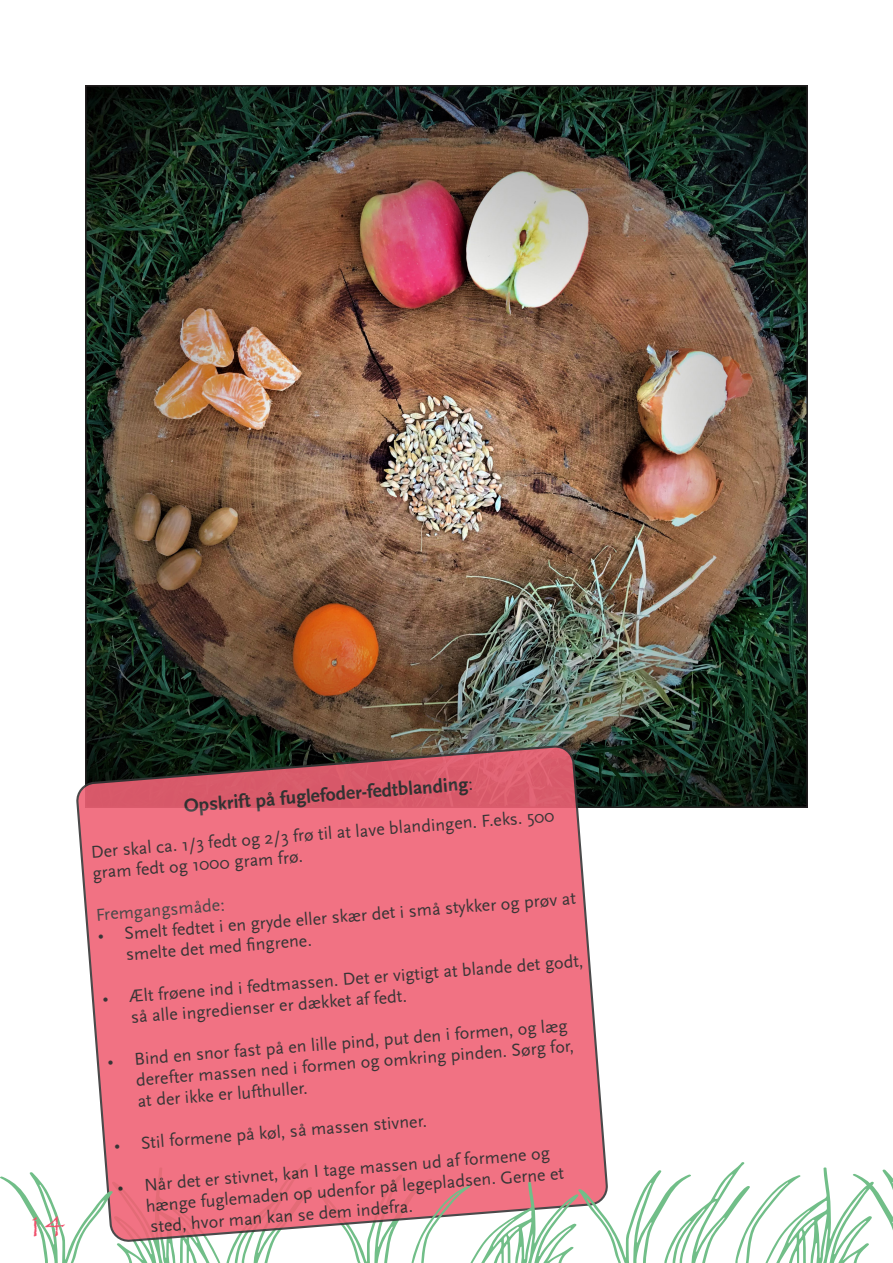
<style>
.page{position:relative;width:893px;height:1263px;background:#fff}
.page>*{position:absolute;margin:0;border:0;box-sizing:border-box;transform-origin:0 0}
.t1{font:34.5px "Papyrus";color:#ef516c}
.t2{font:700 19.5px "Scala Sans OT";color:#363536}
.t3{font:18px/21.9px "Scala Sans OT";color:#231f20}
.t4{font:18px "Scala Sans OT";color:#363536}
</style>
<div class="page">
<img style="left:88px;top:88px;width:717px;height:717px">
<svg style="left:77px;top:746px;width:530px;height:482px;background:#e37280"></svg>
<svg style="left:0;top:1163px;width:312px;height:100px"></svg>
<svg style="left:319px;top:1162px;width:574px;height:101px"></svg>
<svg style="left:469px;top:781px;width:3px;height:9px"></svg>
<h1 class="t1" style="left:26px;top:1204px;width:41px">14</h1>
<p class="t2" style="left:183px;top:796px;width:287px;rotate:-5deg">Opskrift på fuglefoder-fedtblanding</p>
<p class="t3" style="left:90px;top:839px;width:467px;rotate:-4deg">Der skal ca. 1/3 fedt og 2/3 frø til at lave blandingen. F.eks. 500 gram fedt og 1000 gram frø.</p>
<p class="t4" style="left:95px;top:904px;width:131px;rotate:-4deg">Fremgangsmåde:</p>
<p class="t3" style="left:124px;top:921px;width:454px;text-indent:-27px;rotate:-4deg">• Smelt fedtet i en gryde eller skær det i små stykker og prøv at smelte det med fi ngrene.</p>
<p class="t3" style="left:129px;top:984px;width:457px;text-indent:-27px;rotate:-4deg">• Ælt frøene ind i fedtmassen. Det er vigtigt at blande det godt, så alle ingredienser er dækket af fedt.</p>
<p class="t3" style="left:134px;top:1047px;width:441px;line-height:21.5px;text-indent:-27px;rotate:-4deg">• Bind en snor fast på en lille pind, put den i formen, og læg derefter massen ned i formen og omkring pinden. Sørg for, at der ikke er lufthuller.</p>
<p class="t3" style="left:113px;top:1133px;width:315px;rotate:-4deg">• Stil formene på køl, så massen stivner.</p>
<p class="t3" style="left:144px;top:1173px;width:421px;line-height:20.7px;text-indent:-27px;rotate:-4deg">• Når det er stivnet, kan I tage massen ud af formene og hænge fuglemaden op udenfor på legepladsen. Gerne et</p>
<p class="t3" style="left:150px;top:1215px;width:265px;rotate:-4deg">sted, hvor man kan se dem indefra.</p>
</div>
